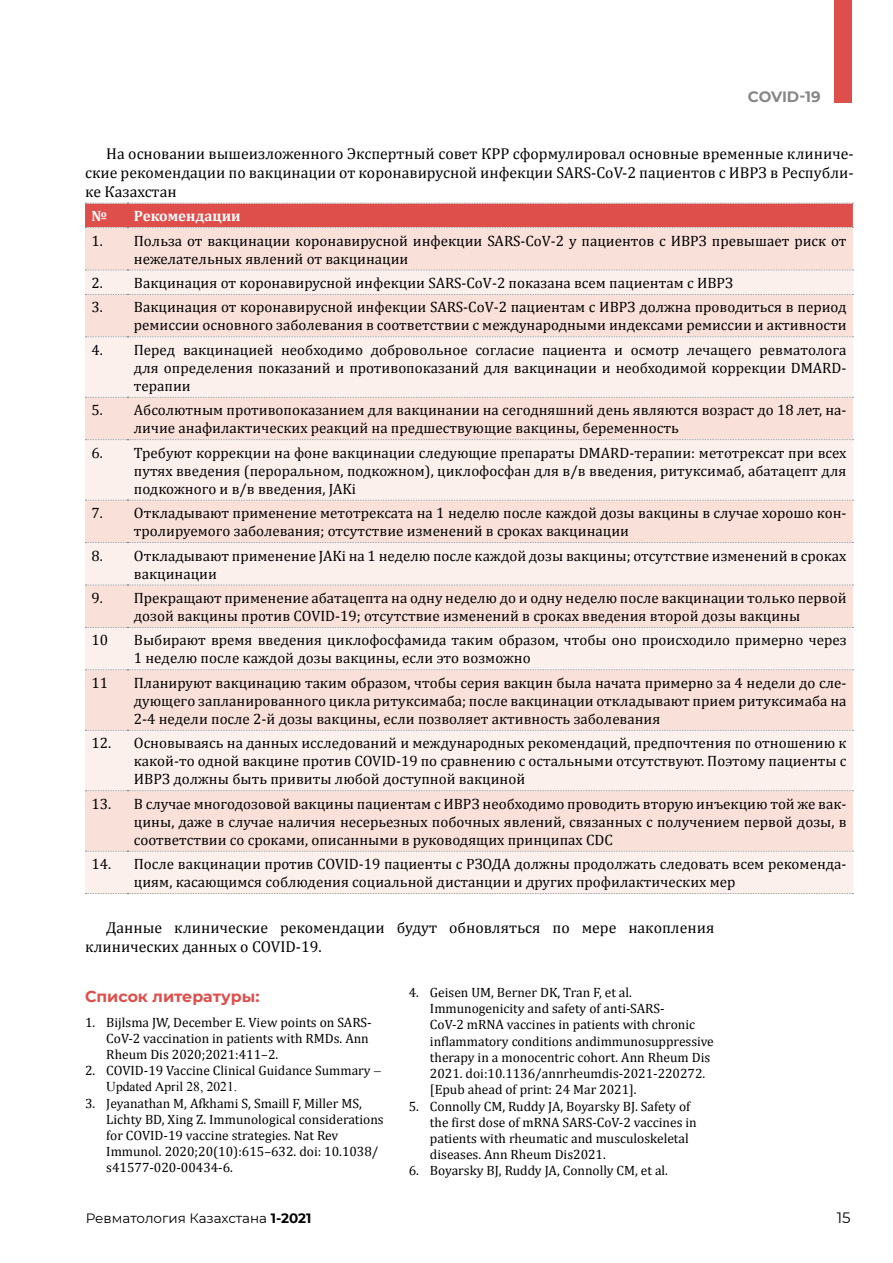
<style>
.page{position:relative;width:893px;height:1263px;background:#fff}
.page>*{position:absolute;margin:0;border:0;box-sizing:border-box;transform-origin:0 0}
.t1{font:15.75px/18.9px "Cambria";color:#000;text-align:justify}
.t2{font:700 15.75px "Montserrat";color:#de4f4c}
.t3{font:15px/18px "Cambria";color:#000}
.t4{font:700 15px "Cambria";color:#fff}
.t5{font:700 15px "Montserrat";letter-spacing:-.015em;color:#878787}
.t6{font:15px "Montserrat";color:#000}
.t7{font:13.5px/16.2px "Cambria";color:#000}
.t8{font:13.5px "Montserrat";color:#000}
.t9{font:13.5px "Times New Roman";color:#000}
.s1{font-family:"Times New Roman"}
.s2{font-weight:700}
</style>
<div class="page">
<div style="left:834px;top:0;width:17px;height:102px;background:#de4f4c"></div>
<div style="left:85px;top:228px;width:768px;height:42px;background:#f9e0d9"></div>
<svg style="left:85px;top:271px;width:768px;height:622px;background:#fae8e3"></svg>
<svg style="left:85px;top:203px;width:768px;height:25px;background:#dc5755"></svg>
<svg style="left:85px;top:270px;width:768px;height:1px"></svg>
<svg style="left:85px;top:294px;width:768px;height:1px"></svg>
<svg style="left:85px;top:336px;width:768px;height:1px"></svg>
<svg style="left:85px;top:397px;width:768px;height:1px"></svg>
<svg style="left:85px;top:439px;width:768px;height:1px"></svg>
<svg style="left:85px;top:500px;width:768px;height:1px"></svg>
<svg style="left:85px;top:542px;width:768px;height:1px"></svg>
<svg style="left:85px;top:585px;width:768px;height:1px"></svg>
<svg style="left:85px;top:627px;width:768px;height:1px"></svg>
<svg style="left:85px;top:669px;width:768px;height:1px"></svg>
<svg style="left:85px;top:730px;width:768px;height:1px"></svg>
<svg style="left:85px;top:790px;width:768px;height:1px"></svg>
<svg style="left:85px;top:851px;width:768px;height:1px"></svg>
<svg style="left:85px;top:893px;width:768px;height:1px"></svg>
<p class="t5" style="left:748px;top:86px;width:74px">COVID-19</p>
<p class="t1" style="left:85px;top:144px;width:770px;text-indent:21px">На основании вышеизложенного Экспертный совет КРР сформулировал основные временные клиниче&shy;ские рекомендации по вакцинации от коронавирусной инфекции SARS-CоV-2 пациентов с ИВРЗ в Республи&shy;ке Казахстан</p>
<p class="t4" style="left:91px;top:205px;width:17px">№</p>
<p class="t4" style="left:134px;top:205px;width:108px">Рекомендации</p>
<p class="t3" style="left:134px;top:231px;width:714px;text-indent:-42px">1. Польза от вакцинации коронавирусной инфекции SARS-CoV-2 у пациентов с ИВРЗ превышает риск от нежелательных явлений от вакцинации</p>
<p class="t3" style="left:91px;top:274px;width:643px">2. Вакцинация от коронавирусной инфекции SARS-CoV-2 показана всем пациентам с ИВРЗ</p>
<p class="t3" style="left:91px;top:298px;width:757px;text-align:right">3. Вакцинация от коронавирусной инфекции SARS-CoV-2 пациентам с ИВРЗ должна проводиться в период ремиссии основного заболевания в соответствии с международными индексами ремиссии и активности</p>
<p class="t3" style="left:134px;top:341px;width:714px;text-align:justify;text-indent:-42px">4. Перед вакцинацией необходимо добровольное согласие пациента и осмотр лечащего ревматолога для определения показаний и противопоказаний для вакцинации и необходимой коррекции DMARD&shy;терапии</p>
<p class="t3" style="left:134px;top:401px;width:714px;text-indent:-42px">5. Абсолютным противопоказанием для вакцинании на сегодняшний день являются возраст до 18 лет, на&shy;личие анафилактических реакций на предшествующие вакцины, беременность</p>
<p class="t3" style="left:134px;top:444px;width:714px;text-align:justify;text-indent:-42px">6. Требуют коррекции на фоне вакцинации следующие препараты DMARD-терапии: метотрексат при всех путях введения (пероральном, подкожном), циклофосфан для в/в введения, ритуксимаб, абатацепт для подкожного и в/в введения, JAKi</p>
<p class="t3" style="left:134px;top:504px;width:714px;text-indent:-42px">7. Откладывают применение метотрексата на 1 неделю после каждой дозы вакцины в случае хорошо кон&shy;тролируемого заболевания; отсутствие изменений в сроках вакцинации</p>
<p class="t3" style="left:134px;top:546px;width:714px;text-indent:-42px">8. Откладывают применение JAKi на 1 неделю после каждой дозы вакцины; отсутствие изменений в сроках вакцинации</p>
<p class="t3" style="left:91px;top:589px;width:757px;text-align:center">9. Прекращают применение абатацепта на одну неделю до и одну неделю после вакцинации только первой дозой вакцины против COVID-19; отсутствие изменений в сроках введения второй дозы вакцины</p>
<p class="t3" style="left:91px;top:631px;width:18px">10</p>
<p class="t3" style="left:134px;top:631px;width:714px">Выбирают время введения циклофосфамида таким образом, чтобы оно происходило примерно через<br>1 неделю после каждой дозы вакцины, если это возможно</p>
<p class="t3" style="left:91px;top:674px;width:18px">11</p>
<p class="t3" style="left:134px;top:674px;width:714px;text-align:justify">Планируют вакцинацию таким образом, чтобы серия вакцин была начата примерно за 4 недели до сле&shy;дующего запланированного цикла ритуксимаба; после вакцинации откладывают прием ритуксимаба на 2-4 недели после 2-й дозы вакцины, если позволяет активность заболевания</p>
<p class="t3" style="left:134px;top:734px;width:714px;text-align:justify;text-indent:-42px">12. Основываясь на данных исследований и международных рекомендаций, предпочтения по отношению к какой-то одной вакцине против COVID-19 по сравнению с остальными отсутствуют. Поэтому пациенты с ИВРЗ должны быть привиты любой доступной вакциной</p>
<p class="t3" style="left:134px;top:794px;width:714px;text-align:justify;text-indent:-42px">13. В случае многодозовой вакцины пациентам с ИВРЗ необходимо проводить вторую инъекцию той же вак&shy;цины, даже в случае наличия несерьезных побочных явлений, связанных с получением первой дозы, в соответствии со сроками, описанными в руководящих принципах CDC</p>
<p class="t3" style="left:134px;top:855px;width:714px;text-indent:-42px">14. После вакцинации против COVID-19 пациенты с РЗОДА должны продолжать следовать всем рекоменда&shy;циям, касающимся соблюдения социальной дистанции и других профилактических мер</p>
<p class="t1" style="left:85px;top:918px;width:631px;text-indent:21px">Данные клинические рекомендации будут обновляться по мере накопления клинических данных о COVID-19.</p>
<p class="t2" style="left:85px;top:985px;width:176px">Список литературы:</p>
<p class="t7" style="left:106px;top:1014px;width:267px;text-indent:-21px">1. Bijlsma JW, December E. View points on SARS-<br>CoV-2 vaccination in patients with RMDs. Ann<br>Rheum Dis 2020;2021:411–2.</p>
<p class="t7" style="left:85px;top:1062px;width:297px">2. COVID-19 Vaccine Clinical Guidance Summary <span class="s1">–</span></p>
<p class="t9" style="left:106px;top:1078px;width:132px">Updated April 28, 2021.</p>
<p class="t7" style="left:106px;top:1095px;width:279px;text-indent:-21px">3. Jeyanathan M, Afkhami S, Smaill F, Miller MS, Lichty BD, Xing Z. Immunological considerations for COVID-19 vaccine strategies. Nat Rev Immunol. 2020;20(10):615–632. doi: 10.1038/ s41577-020-00434-6.</p>
<p class="t7" style="left:430px;top:984px;width:285px;text-indent:-21px">4. Geisen UM, Berner DK, Tran F, et al.<br>Immunogenicity and safety of anti-SARS-<br>CoV-2 mRNA vaccines in patients with chronic inflammatory conditions andimmunosuppressive therapy in a monocentric cohort. Ann Rheum Dis 2021. doi:10.1136/annrheumdis-2021-220272. [Epub ahead of print: 24 Mar 2021].</p>
<p class="t7" style="left:430px;top:1098px;width:268px;text-indent:-21px">5. Connolly CM, Ruddy JA, Boyarsky BJ. Safety of the first dose of mRNA SARS-CoV-2 vaccines in patients with rheumatic and musculoskeletal diseases. Ann Rheum Dis2021.</p>
<p class="t7" style="left:409px;top:1162px;width:261px">6. Boyarsky BJ, Ruddy JA, Connolly CM, et al.</p>
<p class="t8" style="left:86px;top:1209px;width:227px">Ревматология Казахстана <span class="s2">1-2021</span></p>
<p class="t6" style="left:837px;top:1207px;width:15px">15</p>
</div>
